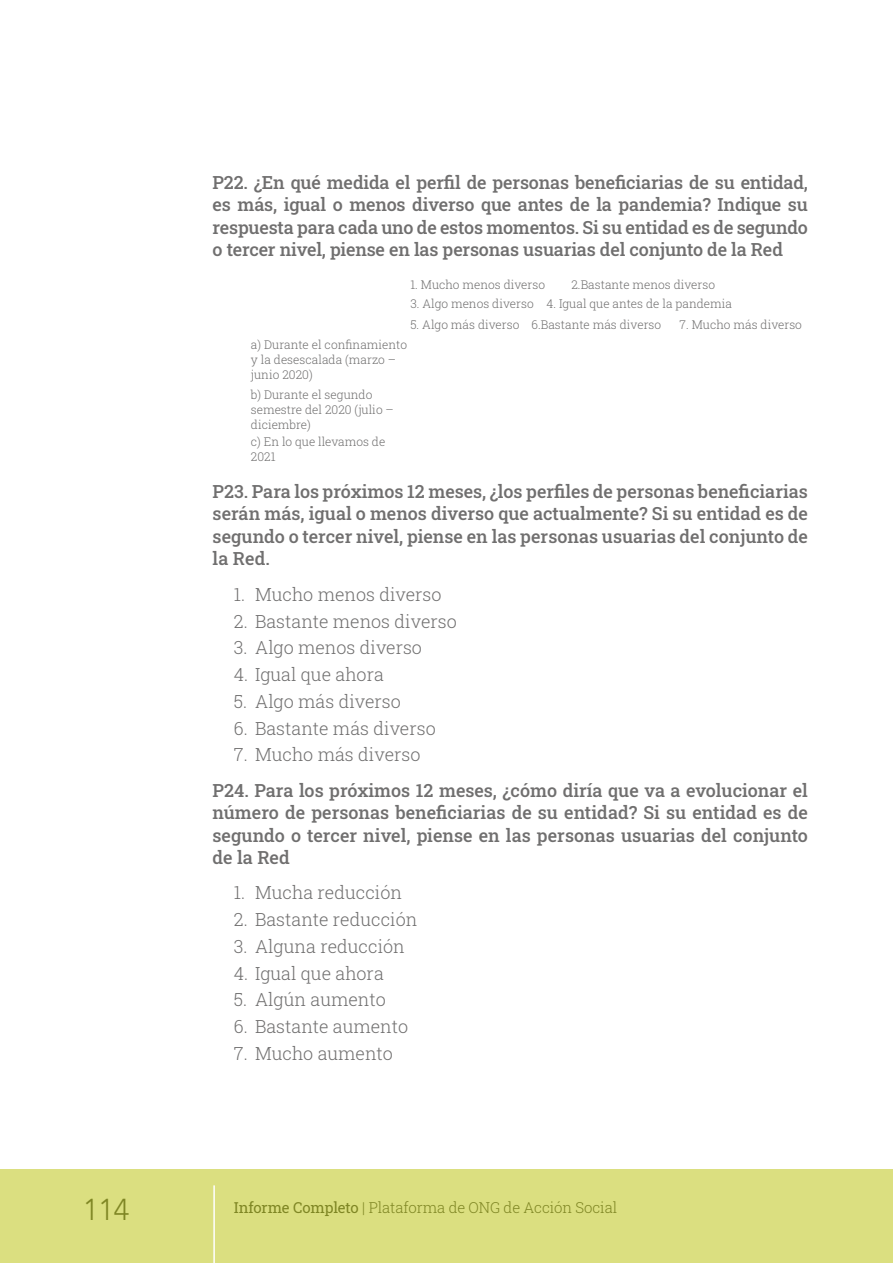
<style>
.page{position:relative;width:893px;height:1263px;background:#fff}
.page>*{position:absolute;margin:0;border:0;box-sizing:border-box;transform-origin:0 0}
.t1{font:300 30px "Avenir LT Std";color:#7f8624}
.t2{font:500 18px/22.5px "Roboto Slab";color:#706f6f;text-align:justify}
.t3{font:300 18px "Roboto Slab";color:#706f6f}
.t4{font:300 15px "Roboto Slab";letter-spacing:-.01em;color:#7f8624}
.t5{font:300 12px/15px "Roboto Slab";color:#706f6f}
.s1{font-weight:400}
</style>
<div class="page">
<div style="left:0;top:1169px;width:893px;height:94px;background:#dbdf80"></div>
<hr style="left:213px;top:1185px;width:2px;height:78px;background:#fff">
<p class="t2" style="left:213px;top:171px;width:597px">P22. ¿En qué medida el perfil de personas beneficiarias de su entidad, es más, igual o menos diverso que antes de la pandemia? Indique su respuesta para cada uno de estos momentos. Si su entidad es de segundo o tercer nivel, piense en las personas usuarias del conjunto de la Red</p>
<p class="t5" style="left:410px;top:277px;width:136px">1. Mucho menos diverso</p>
<p class="t5" style="left:571px;top:277px;width:145px">2.Bastante menos diverso</p>
<p class="t5" style="left:410px;top:296px;width:323px">3. Algo menos diverso 4. Igual que antes de la pandemia</p>
<p class="t5" style="left:410px;top:317px;width:252px">5. Algo más diverso 6.Bastante más diverso</p>
<p class="t5" style="left:680px;top:317px;width:124px">7. Mucho más diverso</p>
<p class="t5" style="left:251px;top:337px;width:158px">a) Durante el confinamiento y la desescalada (marzo – junio 2020)</p>
<p class="t5" style="left:251px;top:386px;width:144px">b) Durante el segundo semestre del 2020 (julio – diciembre)</p>
<p class="t5" style="left:251px;top:434px;width:136px">c) En lo que llevamos de<br>2021</p>
<p class="t2" style="left:213px;top:480px;width:597px">P23. Para los próximos 12 meses, ¿los perfiles de personas beneficiarias serán más, igual o menos diverso que actualmente? Si su entidad es de segundo o tercer nivel, piense en las personas usuarias del conjunto de la Red.</p>
<p class="t3" style="left:234px;top:582px;width:209px">1. Mucho menos diverso</p>
<p class="t3" style="left:234px;top:609px;width:224px">2. Bastante menos diverso</p>
<p class="t3" style="left:234px;top:635px;width:190px">3. Algo menos diverso</p>
<p class="t3" style="left:234px;top:662px;width:151px">4. Igual que ahora</p>
<p class="t3" style="left:234px;top:689px;width:169px">5. Algo más diverso</p>
<p class="t3" style="left:234px;top:716px;width:203px">6. Bastante más diverso</p>
<p class="t3" style="left:234px;top:742px;width:188px">7. Mucho más diverso</p>
<p class="t2" style="left:213px;top:778px;width:597px">P24. Para los próximos 12 meses, ¿cómo diría que va a evolucionar el número de personas beneficiarias de su entidad? Si su entidad es de segundo o tercer nivel, piense en las personas usuarias del conjunto de la Red</p>
<p class="t3" style="left:234px;top:880px;width:170px">1. Mucha reducción</p>
<p class="t3" style="left:234px;top:907px;width:185px">2. Bastante reducción</p>
<p class="t3" style="left:234px;top:934px;width:173px">3. Alguna reducción</p>
<p class="t3" style="left:234px;top:961px;width:151px">4. Igual que ahora</p>
<p class="t3" style="left:234px;top:987px;width:153px">5. Algún aumento</p>
<p class="t3" style="left:234px;top:1014px;width:176px">6. Bastante aumento</p>
<p class="t3" style="left:234px;top:1041px;width:160px">7. Mucho aumento</p>
<h1 class="t1" style="left:83px;top:1191px;width:48px">114</h1>
<p class="t4" style="left:234px;top:1197px;width:385px"><span class="s1">Informe Completo</span> | Plataforma de ONG de Acción Social</p>
</div>
